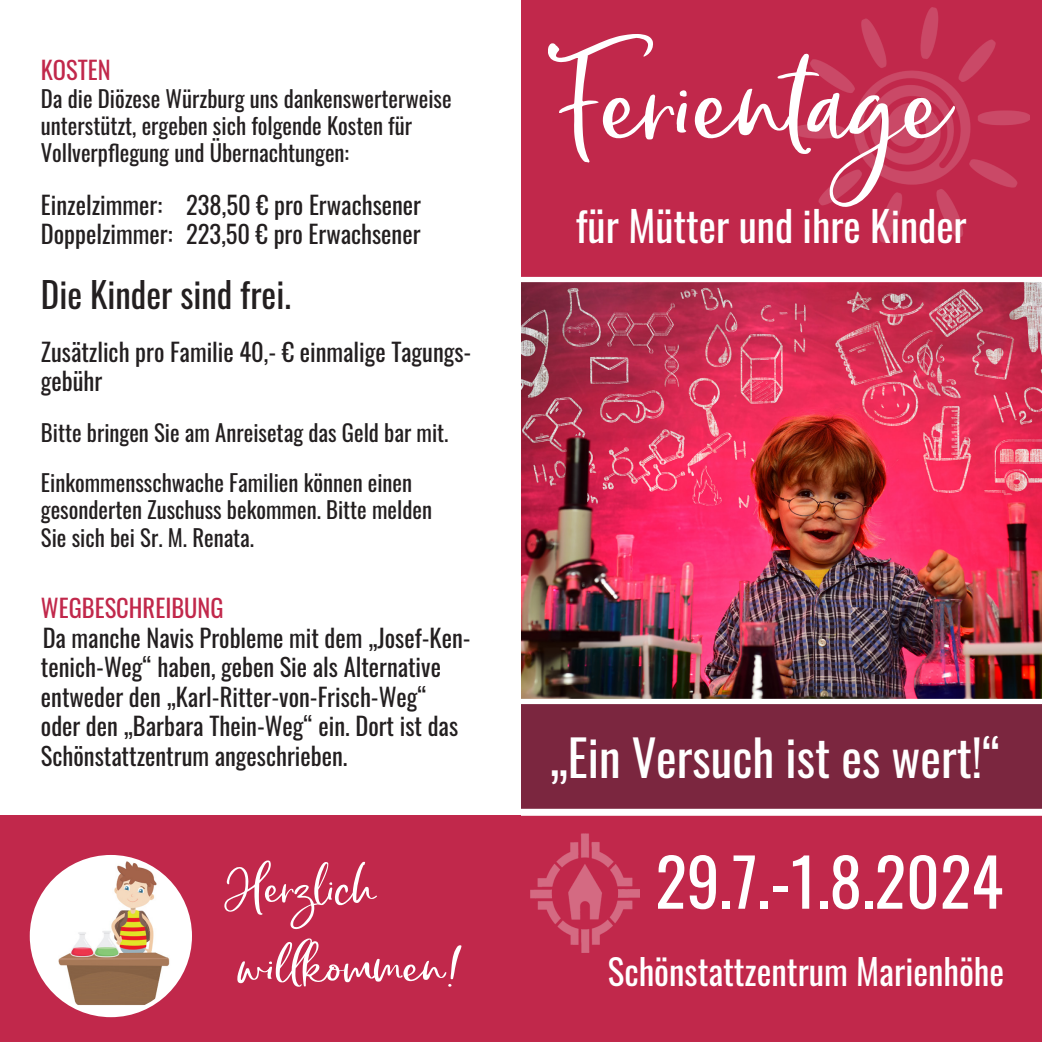
<style>
.page{position:relative;width:1042px;height:1042px;background:#fff}
.page>*{position:absolute;margin:0;border:0;box-sizing:border-box;transform-origin:0 0}
.t1{font:170.62px "Chinup Buttercup";color:#fff;scale:1.12 1}
.t2{font:70px "Chinup Buttercup";color:#fff;scale:1.22 1}
.t3{font:70px "Chinup Buttercup";color:#fff;scale:1.1 1}
.t4{font:65.8px "Oswald";color:#fff}
.t5{font:49px "Oswald";color:#fff}
.t6{font:41.12px "Oswald";color:#fff}
.t7{font:35px "Oswald";color:#fff}
.t8{font:35px "Oswald";color:#231f20}
.t9{font:24.5px/29.4px "Oswald";color:#231f20}
.t10{font:24.5px "Oswald";color:#c1284b}
.t11{font:22.75px/27.3px "Oswald";color:#231f20}
</style>
<div class="page">
<div style="left:0;top:816px;width:557px;height:226px;background:#c1284b"></div>
<div style="left:521px;top:812px;width:521px;height:230px;background:#c1284b"></div>
<div style="left:521px;top:0;width:521px;height:303px;background:#c1284b"></div>
<div style="left:521px;top:620px;width:521px;height:194px;background:#7b263f"></div>
<img style="left:531px;top:834px;width:109px;height:118px">
<img style="left:521px;top:282px;width:521px;height:417px">
<img style="left:794px;top:7px;width:235px;height:235px">
<div style="left:521px;top:277px;width:521px;height:5px;background:#fff"></div>
<div style="left:521px;top:699px;width:521px;height:5px;background:#fff"></div>
<div style="left:521px;top:809px;width:521px;height:7px;background:#fff"></div>
<img style="left:32px;top:857px;width:158px;height:158px;border-radius:79px">
<div style="left:30px;top:855px;width:162px;height:162px;border:4px solid #fff;border-radius:50%"></div>
<p class="t10" style="left:41px;top:49px;width:71px">KOSTEN</p>
<p class="t11" style="left:41px;top:82px;width:412px">Da die Diözese Würzburg uns dankenswerterweise unterstützt, ergeben sich folgende Kosten für</p>
<p class="t11" style="left:41px;top:137px;width:310px">Vollverpflegung und Übernachtungen:</p>
<p class="t9" style="left:41px;top:188px;width:382px">Einzelzimmer: 238,50 € pro Erwachsener</p>
<p class="t9" style="left:41px;top:217px;width:381px">Doppelzimmer: 223,50 € pro Erwachsener</p>
<p class="t8" style="left:41px;top:264px;width:251px">Die Kinder sind frei.</p>
<p class="t9" style="left:41px;top:335px;width:432px">Zusätzlich pro Familie 40,- € einmalige Tagungs&shy;gebühr</p>
<p class="t11" style="left:41px;top:416px;width:409px">Bitte bringen Sie am Anreisetag das Geld bar mit.</p>
<p class="t11" style="left:41px;top:467px;width:373px">Einkommensschwache Familien können einen</p>
<p class="t11" style="left:41px;top:494px;width:392px">gesonderten Zuschuss bekommen. Bitte melden</p>
<p class="t11" style="left:41px;top:521px;width:215px">Sie sich bei Sr. M. Renata.</p>
<p class="t10" style="left:41px;top:587px;width:184px">WEGBESCHREIBUNG</p>
<p class="t9" style="left:41px;top:621px;width:431px">Da manche Navis Probleme mit dem „Josef-Ken&shy;tenich-Weg“ haben, geben Sie als Alternative entweder den „Karl-Ritter-von-Frisch-Weg“ oder den „Barbara Thein-Weg“ ein. Dort ist das Schönstattzentrum angeschrieben.</p>
<p class="t3" style="left:228px;top:849px;width:134px">Herzlich</p>
<p class="t2" style="left:237px;top:928px;width:186px">willkommen!</p>
<p class="t1" style="left:556px;top:10px;width:349px">Ferientage</p>
<p class="t6" style="left:576px;top:190px;width:392px">für Mütter und ihre Kinder</p>
<p class="t5" style="left:549px;top:714px;width:453px">„Ein Versuch ist es wert!“</p>
<p class="t4" style="left:655px;top:823px;width:349px">29.7.-1.8.2024</p>
<p class="t7" style="left:608px;top:940px;width:398px">Schönstattzentrum Marienhöhe</p>
</div>
